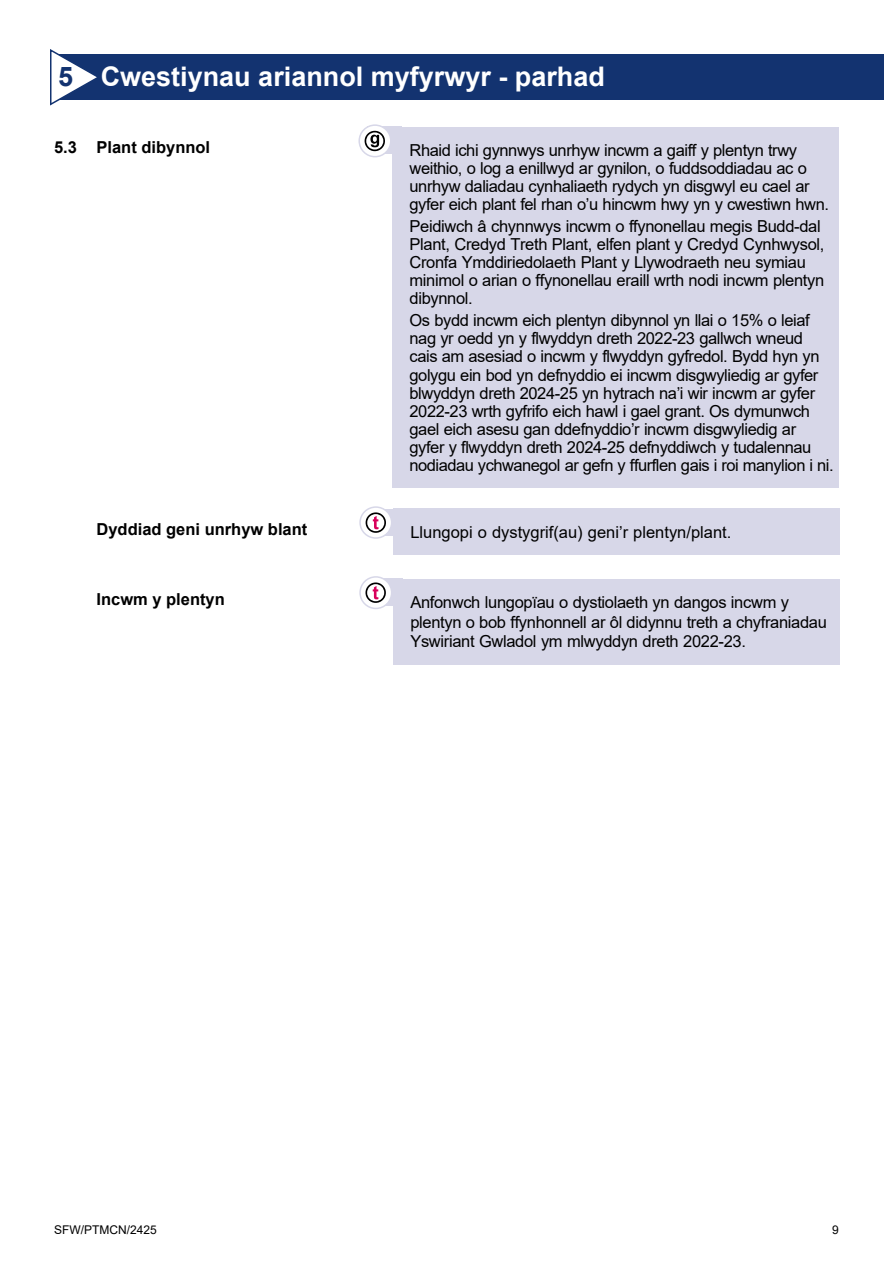
<style>
.page{position:relative;width:893px;height:1263px;background:#fff}
.page>*{position:absolute;margin:0;border:0;box-sizing:border-box;transform-origin:0 0}
.t1{font:700 27px "Arial";color:#fff}
.t2{font:16.5px/18px "Arial";letter-spacing:-.025em;color:#000}
.t3{font:700 16.5px "Arial";color:#000}
.t4{font:16.5px "Arial";color:#000}
.t5{font:12px "Arial";color:#000}
.s1{color:#133370}
</style>
<div class="page">
<div style="left:392px;top:127px;width:447px;height:360px;background:#d7d7e8"></div>
<div style="left:367px;top:127px;width:34px;height:27px;background:#d7d7e8"></div>
<svg style="left:359px;top:125px;width:32px;height:32px"></svg>
<div style="left:358px;top:124px;width:33px;height:33px;border:2px solid #d7d7e8;border-radius:50%"></div>
<div style="left:54px;top:54px;width:829px;height:46px;background:#133370"></div>
<svg style="left:50px;top:49px;width:47px;height:57px"></svg>
<div style="left:393px;top:579px;width:447px;height:85px;background:#d7d7e8"></div>
<div style="left:368px;top:579px;width:34px;height:27px;background:#d7d7e8"></div>
<div style="left:360px;top:577px;width:32px;height:31px;background:#fff;border-radius:50%"></div>
<div style="left:359px;top:576px;width:33px;height:33px;border:2px solid #d7d7e8;border-radius:50%"></div>
<div style="left:393px;top:509px;width:447px;height:46px;background:#d7d7e8"></div>
<div style="left:368px;top:509px;width:34px;height:26px;background:#d7d7e8"></div>
<svg style="left:360px;top:507px;width:32px;height:31px"></svg>
<div style="left:359px;top:506px;width:33px;height:33px;border:2px solid #d7d7e8;border-radius:50%"></div>
<svg style="left:365px;top:131px;width:20px;height:20px"></svg>
<svg style="left:366px;top:512px;width:20px;height:21px"></svg>
<svg style="left:365px;top:582px;width:21px;height:21px"></svg>
<h1 class="t1" style="left:58px;top:57px;width:548px"><span class="s1">5</span> Cwestiynau ariannol myfyrwyr - parhad</h1>
<p class="t3" style="left:54px;top:135px;width:158px">5.3 Plant dibynnol</p>
<p class="t2" style="left:409px;top:141px;width:421px">Rhaid ichi gynnwys unrhyw incwm a gaiff y plentyn trwy weithio, o log a enillwyd ar gynilon, o fuddsoddiadau ac o unrhyw daliadau cynhaliaeth rydych yn disgwyl eu cael ar gyfer eich plant fel rhan o’u hincwm hwy yn y cwestiwn hwn.</p>
<p class="t2" style="left:409px;top:217px;width:416px">Peidiwch â chynnwys incwm o ffynonellau megis Budd-dal Plant, Credyd Treth Plant, elfen plant y Credyd Cynhwysol, Cronfa Ymddiriedolaeth Plant y Llywodraeth neu symiau minimol o arian o ffynonellau eraill wrth nodi incwm plentyn dibynnol.</p>
<p class="t2" style="left:409px;top:312px;width:426px">Os bydd incwm eich plentyn dibynnol yn llai o 15% o leiaf nag yr oedd yn y flwyddyn dreth 2022-23 gallwch wneud cais am asesiad o incwm y flwyddyn gyfredol. Bydd hyn yn golygu ein bod yn defnyddio ei incwm disgwyliedig ar gyfer blwyddyn dreth 2024-25 yn hytrach na’i wir incwm ar gyfer 2022-23 wrth gyfrifo eich hawl i gael grant. Os dymunwch gael eich asesu gan ddefnyddio’r incwm disgwyliedig ar gyfer y flwyddyn dreth 2024-25 defnyddiwch y tudalennau nodiadau ychwanegol ar gefn y ffurflen gais i roi manylion i ni.</p>
<p class="t3" style="left:97px;top:517px;width:212px">Dyddiad geni unrhyw blant</p>
<p class="t4" style="left:410px;top:521px;width:323px">Llungopi o dystygrif(au) geni’r plentyn/plant.</p>
<p class="t3" style="left:97px;top:587px;width:130px">Incwm y plentyn</p>
<p class="t2" style="left:410px;top:592px;width:418px;line-height:19.8px">Anfonwch lungopïau o dystiolaeth yn dangos incwm y plentyn o bob ffynhonnell ar ôl didynnu treth a chyfraniadau<br>Yswiriant Gwladol ym mlwyddyn dreth 2022-23.</p>
<p class="t5" style="left:54px;top:1221px;width:104px">SFW/PTMCN/2425</p>
<p class="t5" style="left:832px;top:1222px;width:8px">9</p>
</div>
